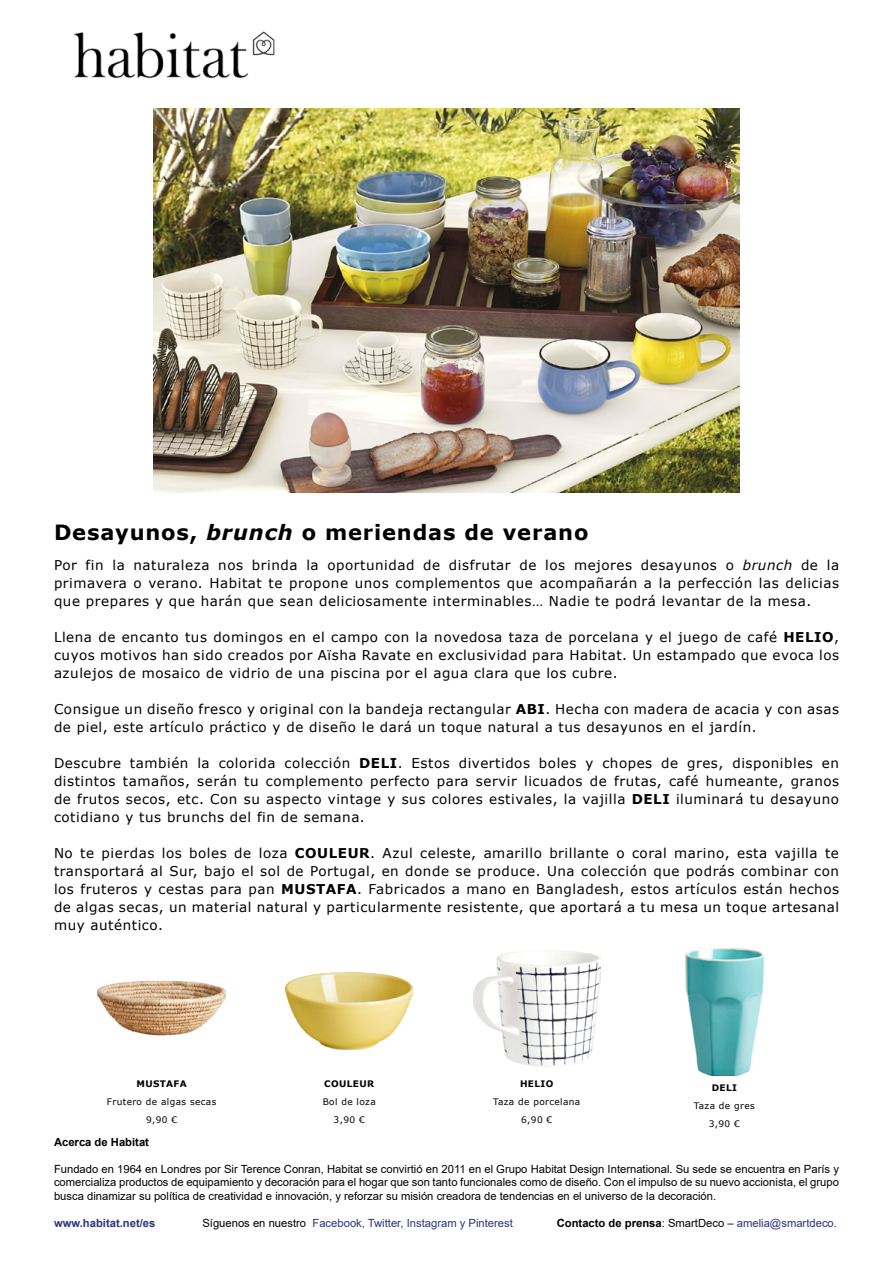
<style>
.page{position:relative;width:893px;height:1263px;background:#fff}
.page>*{position:absolute;margin:0;border:0;box-sizing:border-box;transform-origin:0 0}
.t1{font:700 21px "Verdana";letter-spacing:.04em;color:#000}
.t2{font:13.5px/18px "Verdana";letter-spacing:.04em;color:#000;text-align:justify}
.t3{font:11.25px/13.5px "Arial";color:#000;text-align:justify}
.t4{font:11.25px "Arial";color:#283583}
.t5{font:700 11.25px "Arial";color:#283583}
.t6{font:700 11.25px "Arial";color:#000}
.t7{font:9px/18px "Verdana";letter-spacing:.04em;color:#000;text-align:center}
.t8{font:700 9px "Verdana";letter-spacing:.04em;color:#000}
.s1{font-style:italic}
.s2{font-weight:700}
.s3{color:#000}
.s4{font-weight:700;color:#000}
</style>
<div class="page">
<img style="left:73px;top:31px;width:202px;height:48px">
<img style="left:153px;top:108px;width:587px;height:385px">
<img style="left:285px;top:973px;width:128px;height:76px">
<img style="left:473px;top:950px;width:127px;height:117px">
<img style="left:98px;top:980px;width:127px;height:56px">
<img style="left:685px;top:948px;width:80px;height:128px">
<h1 class="t1" style="left:54px;top:518px;width:536px">Desayunos, <span class="s1">brunch</span> o meriendas de verano</h1>
<p class="t2" style="left:54px;top:556px;width:787px">Por fin la naturaleza nos brinda la oportunidad de disfrutar de los mejores desayunos o <span class="s1">brunch</span> de la primavera o verano. Habitat te propone unos complementos que acompañarán a la perfección las delicias que prepares y que harán que sean deliciosamente interminables… Nadie te podrá levantar de la mesa.</p>
<p class="t2" style="left:54px;top:628px;width:787px">Llena de encanto tus domingos en el campo con la novedosa taza de porcelana y el juego de café <span class="s2">HELIO</span>, cuyos motivos han sido creados por Aïsha Ravate en exclusividad para Habitat. Un estampado que evoca los azulejos de mosaico de vidrio de una piscina por el agua clara que los cubre.</p>
<p class="t2" style="left:54px;top:700px;width:786px">Consigue un diseño fresco y original con la bandeja rectangular <span class="s2">ABI</span>. Hecha con madera de acacia y con asas de piel, este artículo práctico y de diseño le dará un toque natural a tus desayunos en el jardín.</p>
<p class="t2" style="left:54px;top:754px;width:787px">Descubre también la colorida colección <span class="s2">DELI</span>. Estos divertidos boles y chopes de gres, disponibles en distintos tamaños, serán tu complemento perfecto para servir licuados de frutas, café humeante, granos de frutos secos, etc. Con su aspecto vintage y sus colores estivales, la vajilla <span class="s2">DELI</span> iluminará tu desayuno cotidiano y tus brunchs del fin de semana.</p>
<p class="t2" style="left:54px;top:844px;width:787px">No te pierdas los boles de loza <span class="s2">COULEUR</span>. Azul celeste, amarillo brillante o coral marino, esta vajilla te transportará al Sur, bajo el sol de Portugal, en donde se produce. Una colección que podrás combinar con los fruteros y cestas para pan <span class="s2">MUSTAFA</span>. Fabricados a mano en Bangladesh, estos artículos están hechos de algas secas, un material natural y particularmente resistente, que aportará a tu mesa un toque artesanal muy auténtico.</p>
<p class="t8" style="left:136px;top:1077px;width:52px">MUSTAFA</p>
<p class="t7" style="left:107px;top:1093px;width:111px">Frutero de algas secas<br>9,90 €</p>
<p class="t8" style="left:324px;top:1077px;width:51px">COULEUR</p>
<p class="t7" style="left:323px;top:1093px;width:55px">Bol de loza<br>3,90 €</p>
<p class="t8" style="left:520px;top:1077px;width:35px">HELIO</p>
<p class="t7" style="left:493px;top:1093px;width:89px">Taza de porcelana<br>6,90 €</p>
<p class="t8" style="left:712px;top:1082px;width:27px">DELI</p>
<p class="t7" style="left:694px;top:1097px;width:62px">Taza de gres<br>3,90 €</p>
<p class="t6" style="left:54px;top:1134px;width:97px">Acerca de Habitat</p>
<p class="t3" style="left:54px;top:1162px;width:786px">Fundado en 1964 en Londres por Sir Terence Conran, Habitat se convirtió en 2011 en el Grupo Habitat Design International. Su sede se encuentra en París y comercializa productos de equipamiento y decoración para el hogar que son tanto funcionales como de diseño. Con el impulso de su nuevo accionista, el grupo busca dinamizar su política de creatividad e innovación, y reforzar su misión creadora de tendencias en el universo de la decoración.</p>
<p class="t5" style="left:54px;top:1215px;width:103px">www.habitat.net/es</p>
<p class="t4" style="left:202px;top:1215px;width:312px"><span class="s3">Síguenos en nuestro</span> Facebook, Twitter, Instagram y Pinterest</p>
<p class="t4" style="left:557px;top:1215px;width:282px"><span class="s4">Contacto de prensa</span><span class="s3">: SmartDeco –</span> amelia@smartdeco.</p>
</div>
